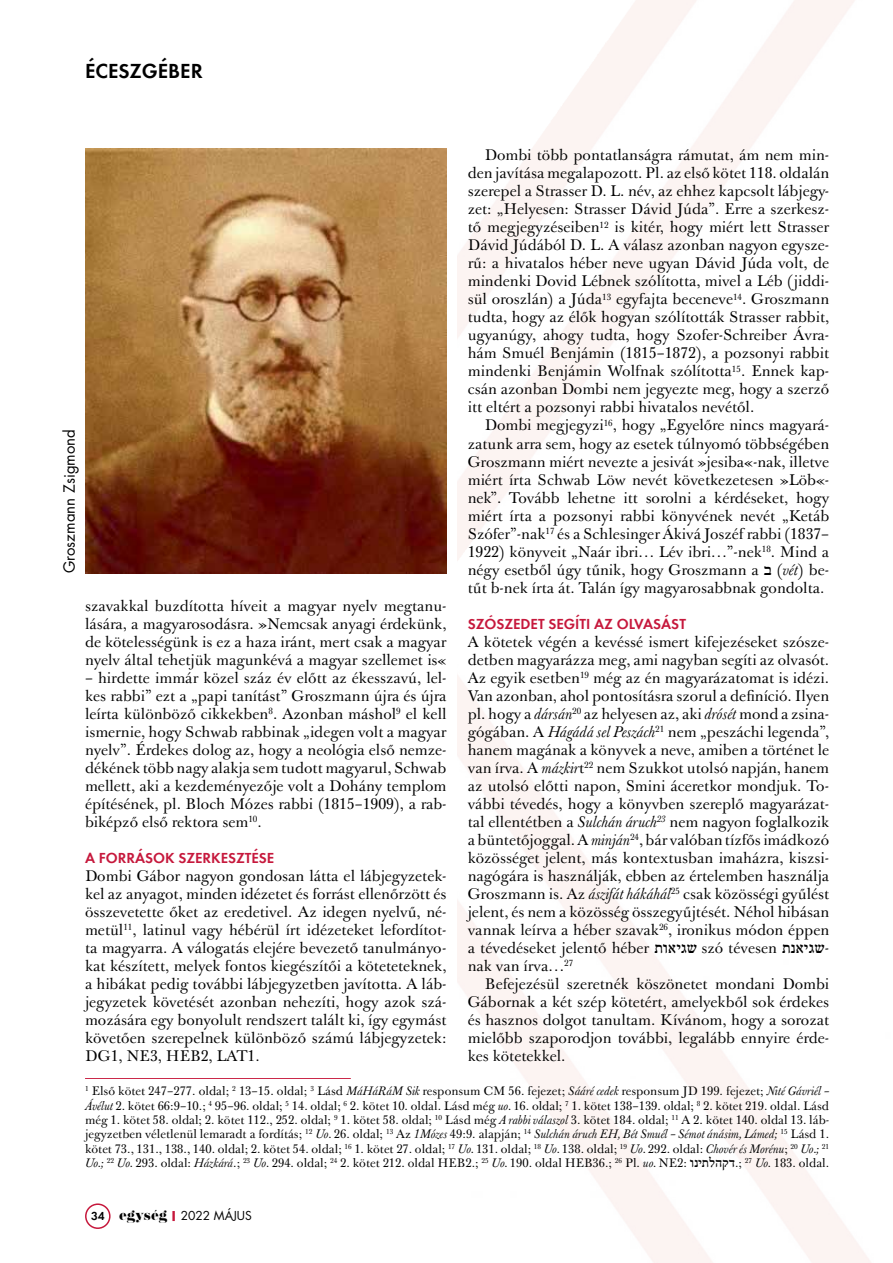
<style>
.page{position:relative;width:893px;height:1263px;background:#fff}
.page>*{position:absolute;margin:0;border:0;box-sizing:border-box;transform-origin:0 0}
.t1{font:600 21px "Futura TEE";color:#000}
.t2{font:18px "Frank Ruehl";color:#000}
.t3{font:15px/18px "Baskerville 120 Pro";color:#000;text-align:justify}
.t4{font:600 15px "Futura TEE";color:#c6183c}
.t5{font:15px "Futura LT Pro";color:#000}
.t6{font:15px "Frank Ruehl";color:#000}
.t7{font:12px/14.4px "Baskerville 120 Pro";color:#000;text-align:justify}
.t8{font:12px "Futura LT Pro";color:#000}
.s1{font-family:"Frank Ruehl";font-size:18px}
.s2{font-style:italic}
.s3{font-family:"Futura TEE";font-weight:600}
.s4{font-family:"Pistilli";font-size:13.5px}
.s5{font-family:"Futura TEE";font-weight:800;font-size:11.85px;color:#c6183c}
</style>
<div class="page">
<div style="left:85px;top:1203px;width:26px;height:26px;border:2px solid #c6183c;border-radius:50%"></div>
<img style="left:85px;top:149px;width:361px;height:424px">
<hr style="left:85px;top:1078px;width:266px;height:1px;background:#c6183c">
<h1 class="t1" style="left:85px;top:59px;width:119px">ÉCESZGÉBER</h1>
<p class="t3" style="left:468px;top:147px;width:363px;text-indent:17px">Dombi több pontatlanságra rámutat, ám nem min&shy;den javítása megalapozott. Pl. az első kötet 118. oldalán szerepel a Strasser D. L. név, az ehhez kapcsolt lábjegy&shy;zet: „Helyesen: Strasser Dávid Júda”. Erre a szerkesz&shy;tő megjegyzéseiben<sup>12</sup> is kitér, hogy miért lett Strasser Dávid Júdából D. L. A válasz azonban nagyon egysze&shy;rű: a hivatalos héber neve ugyan Dávid Júda volt, de mindenki Dovid Lébnek szólította, mivel a Léb (jiddi&shy;sül oroszlán) a Júda<sup>13</sup> egyfajta beceneve<sup>14</sup>. Groszmann tudta, hogy az élők hogyan szólították Strasser rabbit, ugyanúgy, ahogy tudta, hogy Szofer-Schreiber Ávra&shy;hám Smuél Benjámin (1815–1872), a pozsonyi rabbit mindenki Benjámin Wolfnak szólította<sup>15</sup>. Ennek kap&shy;csán azonban Dombi nem jegyezte meg, hogy a szerző itt eltért a pozsonyi rabbi hivatalos nevétől.</p>
<p class="t3" style="left:468px;top:417px;width:363px;text-indent:17px">Dombi megjegyzi<sup>16</sup>, hogy „Egyelőre nincs magyará&shy;zatunk arra sem, hogy az esetek túlnyomó többségében Groszmann miért nevezte a jesivát »jesiba«-nak, illetve miért írta Schwab Löw nevét következetesen »Löb«- nek”. Tovább lehetne itt sorolni a kérdéseket, hogy miért írta a pozsonyi rabbi könyvének nevét „Ketáb Szófer”-nak<sup>17</sup> és a Schlesinger Ákivá Joszéf rabbi (1837– 1922) könyveit „Naár ibri… Lév ibri…”-nek<sup>18</sup>. Mind a négy esetből úgy tűnik, hogy Groszmann a <span class="s1">ב</span> )<span class="s2">vét</span>) be&shy;tűt b-nek írta át. Talán így magyarosabbnak gondolta.</p>
<p class="t4" style="left:468px;top:614px;width:220px">SZÓSZEDET SEGÍTI AZ OLVASÁST</p>
<p class="t3" style="left:468px;top:633px;width:363px">A kötetek végén a kevéssé ismert kifejezéseket szósze&shy;detben magyarázza meg, ami nagyban segíti az olvasót.<br>Az egyik esetben<sup>19</sup> még az én magyarázatomat is idézi.<br>Van azonban, ahol pontosításra szorul a definíció. Ilyen pl. hogy a <span class="s2">dársán</span><sup>20</sup> az helyesen az, aki <span class="s2">drósét</span> mond a zsina&shy;gógában. A <span class="s2">Hágádá sel Peszách</span><sup>21</sup> nem „peszáchi legenda”, hanem magának a könyvek a neve, amiben a történet le van írva. A <span class="s2">mázkir</span>t<sup>22</sup> nem Szukkot utolsó napján, hanem az utolsó előtti napon, Smini áceretkor mondjuk. To&shy;vábbi tévedés, hogy a könyvben szereplő magyarázat&shy;tal ellentétben a <span class="s2">Sulchán áruch</span><sup>23</sup> nem nagyon foglalkozik a büntetőjoggal. A <span class="s2">minján</span><sup>24</sup>, bár valóban tízfős imádkozó közösséget jelent, más kontextusban imaházra, kiszsi&shy;nagógára is használják, ebben az értelemben használja Groszmann is. Az <span class="s2">ászifát hákáhál</span><sup>25</sup> csak közösségi gyűlést jelent, és nem a közösség összegyűjtését. Néhol hibásan vannak leírva a héber szavak<sup>26</sup>, ironikus módon éppen a tévedéseket jelentő héber</p>
<p class="t5" style="left:59px;top:573px;width:145px;rotate:-90deg">Groszmann Zsigmond</p>
<p class="t3" style="left:85px;top:597px;width:363px">szavakkal buzdította híveit a magyar nyelv megtanu&shy;lására, a magyarosodásra. »Nemcsak anyagi érdekünk, de kötelességünk is ez a haza iránt, mert csak a magyar nyelv által tehetjük magunkévá a magyar szellemet is«</p>
<p class="t3" style="left:85px;top:669px;width:363px">– hirdette immár közel száz év előtt az ékesszavú, lel&shy;kes rabbi” ezt a „papi tanítást” Groszmann újra és újra leírta különböző cikkekben<sup>8</sup>. Azonban máshol<sup>9</sup> el kell ismernie, hogy Schwab rabbinak „idegen volt a magyar nyelv”. Érdekes dolog az, hogy a neológia első nemze&shy;dékének több nagy alakja sem tudott magyarul, Schwab mellett, aki a kezdeményezője volt a Dohány templom építésének, pl. Bloch Mózes rabbi (1815–1909), a rab&shy;biképző első rektora sem<sup>10</sup>.</p>
<p class="t4" style="left:85px;top:848px;width:191px">A FORRÁSOK SZERKESZTÉSE</p>
<p class="t3" style="left:85px;top:867px;width:363px">Dombi Gábor nagyon gondosan látta el lábjegyzetek&shy;kel az anyagot, minden idézetet és forrást ellenőrzött és összevetette őket az eredetivel. Az idegen nyelvű, né&shy;metül<sup>11</sup>, latinul vagy hébérül írt idézeteket lefordítot&shy;ta magyarra. A válogatás elejére bevezető tanulmányo&shy;kat készített, melyek fontos kiegészítői a köteteteknek, a hibákat pedig további lábjegyzetben javította. A láb&shy;jegyzetek követését azonban nehezíti, hogy azok szá&shy;mozására egy bonyolult rendszert talált ki, így egymást követően szerepelnek különböző számú lábjegyzetek:<br>DG1, NE3, HEB2, LAT1.</p>
<p class="t2" style="left:654px;top:939px;width:44px">שג יאות</p>
<p class="t3" style="left:701px;top:939px;width:77px">szó tévesen</p>
<p class="t2" style="left:782px;top:939px;width:44px">שג יאנת</p>
<p class="t3" style="left:825px;top:939px;width:6px">-</p>
<p class="t3" style="left:468px;top:957px;width:107px">nak van írva…<sup>27</sup></p>
<p class="t3" style="left:485px;top:975px;width:346px">Befejezésül szeretnék köszönetet mondani Dombi</p>
<p class="t3" style="left:468px;top:993px;width:363px">Gábornak a két szép kötetért, amelyekből sok érdekes</p>
<p class="t3" style="left:468px;top:1011px;width:363px">és hasznos dolgot tanultam. Kívánom, hogy a sorozat</p>
<p class="t3" style="left:468px;top:1029px;width:363px">mielőbb szaporodjon további, legalább ennyire érde-</p>
<p class="t3" style="left:468px;top:1047px;width:99px">kes kötetekkel.</p>
<p class="t7" style="left:85px;top:1084px;width:746px"><sup>1</sup> Első kötet 247–277. oldal; <sup>2</sup> 13–15. oldal; <sup>3</sup> Lásd <span class="s2">MáHáRáM Sik</span> responsum CM 56. fejezet; <span class="s2">Sááré cedek</span> responsum JD 199. fejezet; <span class="s2">Nité Gávriél – Ávélut</span> 2. kötet 66:9–10.; <sup>4</sup> 95–96. oldal; <sup>5</sup> 14. oldal; <sup>6</sup> 2. kötet 10. oldal. Lásd még <span class="s2">uo.</span> 16. oldal; <sup>7</sup> 1. kötet 138–139. oldal; <sup>8</sup> 2. kötet 219. oldal. Lásd még 1. kötet 58. oldal; 2. kötet 112., 252. oldal; <sup>9</sup> 1. kötet 58. oldal; <sup>10</sup> Lásd még <span class="s2">A rabbi válaszol</span> 3. kötet 184. oldal; <sup>11</sup> A 2. kötet 140. oldal 13. láb&shy;jegyzetben véletlenül lemaradt a fordítás; <sup>12</sup> <span class="s2">Uo.</span> 26. oldal; <sup>13</sup> Az <span class="s2">1Mózes</span> 49:9. alapján; <sup>14</sup> <span class="s2">Sulchán áruch EH, Bét Smuél – Sémot ánásim, Lámed;</span> <sup>15</sup> Lásd 1. kötet 73., 131., 138., 140. oldal; 2. kötet 54. oldal; <sup>16</sup> 1. kötet 27. oldal; <sup>17</sup> <span class="s2">Uo.</span> 131. oldal; <sup>18</sup> <span class="s2">Uo.</span> 138. oldal; <sup>19</sup> <span class="s2">Uo.</span> 292. oldal: <span class="s2">Chovér és Morénu</span>; <sup>20</sup> <span class="s2">Uo.;</span> <sup>21<br></sup><span class="s2">Uo.;</span> <sup>22</sup> <span class="s2">Uo.</span> 293. oldal: <span class="s2">Házkárá</span>.; <sup>23</sup> <span class="s2">Uo.</span> 294. oldal; <sup>24</sup> 2. kötet 212. oldal HEB2.; <sup>25</sup> <span class="s2">Uo.</span> 190. oldal HEB36.; <sup>26</sup> Pl. <span class="s2">uo.</span> NE2:</p>
<p class="t6" style="left:690px;top:1156px;width:47px">דקהלתי נ ו</p>
<p class="t7" style="left:735px;top:1156px;width:96px">. ; <sup>27</sup> <span class="s2">Uo.</span> 183. oldal.</p>
<p class="t8" style="left:91px;top:1208px;width:162px"><span class="s3">34</span> <span class="s4">egység</span> <span class="s5">|</span> 2022 MÁJUS</p>
</div>
